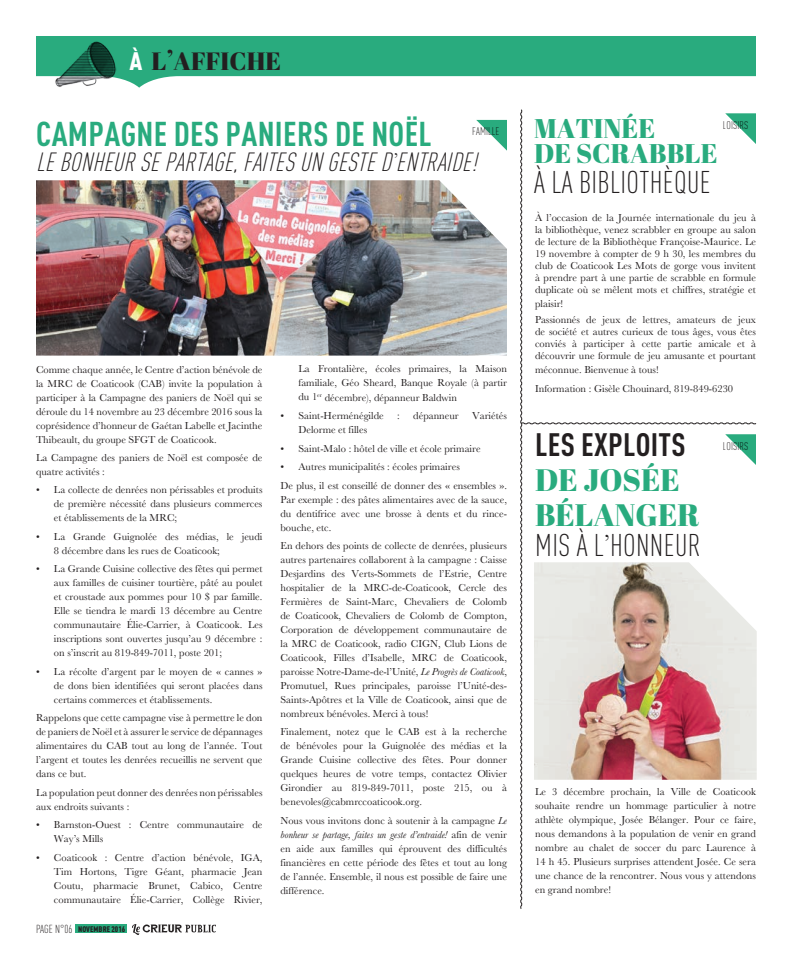
<style>
.page{position:relative;width:792px;height:972px;background:#fff}
.page>*{position:absolute;margin:0;border:0;box-sizing:border-box;transform-origin:0 0}
.t1{font:700 condensed 34px "DINOT";letter-spacing:.01em;color:#29ab7e}
.t2{font:700 condensed 32px "DINOT";letter-spacing:.01em;color:#231f20}
.t3{font:300 condensed 31px "DINOT";letter-spacing:.01em;color:#231f20}
.t4{font:31px/35px "Abril Fatface";color:#29ab7e}
.t5{font:27px/25px "Abril Fatface";color:#29ab7e}
.t6{font:italic 300 condensed 26px "DINOT";color:#231f20}
.t7{font:25px "Abril Fatface";color:#231f20}
.t8{font:300 condensed 11.5px "DINOT";color:#231f20}
.t9{font:300 condensed 11px "DINOT";letter-spacing:.01em;color:#231f20}
.t10{font:10.5px/14px "Baskerville";color:#231f20;text-align:justify}
.t11{font:900 condensed 8px "DINOT";letter-spacing:.01em;color:#231f20}
.s1{font-family:"DINOT";font-weight:900;font-stretch:condensed;color:#fff}
.s2{font-size:28px}
.s3{font-family:"Bask Old Face"}
.s4{font-weight:300;font-size:11.5px}
.s5{font-style:italic}
</style>
<div class="page">
<svg style="left:36px;top:36px;width:720px;height:52px;fill:#29ab7e"></svg>
<div style="left:76px;top:924px;width:51px;height:9px;background:#29ab7e"></div>
<svg style="left:132px;top:924px;width:84px;height:11px"></svg>
<img style="left:55px;top:41px;width:62px;height:47px">
<svg style="left:476px;top:120px;width:31px;height:31px"></svg>
<img style="left:36px;top:180px;width:471px;height:176px">
<svg style="left:520px;top:109px;width:237px;height:800px"></svg>
<img style="left:534px;top:562px;width:223px;height:218px">
<h3 class="t7" style="left:129px;top:44px;width:153px"><span class="s1">À</span> L<span class="s2">’</span>AFFICHE</h3>
<h1 class="t1" style="left:36px;top:113px;width:392px">CAMPAGNE DES PANIERS DE NOËL</h1>
<h3 class="t6" style="left:36px;top:147px;width:449px">LEBONHEURSEPARTAGE,FAITES UNGESTED<sup>’</sup>ENTRAIDE!</h3>
<p class="t9" style="left:472px;top:125px;width:29px">FAMILLE</p>
<p class="t10" style="left:36px;top:362px;width:228px">Comme chaque année, le Centre d’action bénévole de la MRC de Coaticook (CAB) invite la population à participer à la Campagne des paniers de Noël qui se déroule du 14 novembre au 23 décembre 2016 sous la coprésidence d’honneur de Gaétan Labelle et Jacinthe Thibeault, du groupe SFGT de Coaticook.</p>
<p class="t10" style="left:36px;top:451px;width:228px">La Campagne des paniers de Noël est composée de quatre activités :</p>
<p class="t10" style="left:54px;top:483px;width:210px;text-indent:-18px">• La collecte de denrées non périssables et produits de première nécessité dans plusieurs commerces et établissements de la MRC;</p>
<p class="t10" style="left:54px;top:530px;width:210px;text-indent:-18px">• La Grande Guignolée des médias, le jeudi<br>8 décembre dans les rues de Coaticook;</p>
<p class="t10" style="left:54px;top:562px;width:210px;text-indent:-18px">• La Grande Cuisine collective des fêtes qui permet aux familles de cuisiner tourtière, pâté au poulet et croustade aux pommes pour 10 <span class="s3">$</span> par famille.<br>Elle se tiendra le mardi 13 décembre au Centre communautaire Élie-Carrier, à Coaticook. Les inscriptions sont ouvertes jusqu’au 9 décembre : on s’inscrit au 819-849-7011, poste 201;</p>
<p class="t10" style="left:54px;top:665px;width:210px;text-indent:-18px">• La récolte d’argent par le moyen de « cannes » de dons bien identifiées qui seront placées dans certains commerces et établissements.</p>
<p class="t10" style="left:36px;top:711px;width:228px">Rappelons que cette campagne vise à permettre le don de paniers de Noël et à assurer le service de dépannages alimentaires du CAB tout au long de l’année. Tout l’argent et toutes les denrées recueillis ne servent que dans ce but.</p>
<p class="t10" style="left:36px;top:786px;width:228px">La population peut donner des denrées non périssables aux endroits suivants :</p>
<p class="t10" style="left:54px;top:818px;width:210px;text-indent:-18px">• Barnston-Ouest : Centre communautaire de<br>Way’s Mills</p>
<p class="t10" style="left:54px;top:851px;width:210px;text-indent:-18px">• Coaticook : Centre d’action bénévole, IGA, Tim Hortons, Tigre Géant, pharmacie Jean Coutu, pharmacie Brunet, Cabico, Centre communautaire Élie-Carrier, Collège Rivier,</p>
<p class="t8" style="left:36px;top:922px;width:5px">PAGE</p>
<p class="t11" style="left:55px;top:924px;width:71px"><span class="s4">N°06</span> NOVEMBRE 2016</p>
<p class="t10" style="left:298px;top:362px;width:210px">La Frontalière, écoles primaires, la Maison familiale, Géo Sheard, Banque Royale (à partir du 1<sup>er</sup> décembre), dépanneur Baldwin</p>
<p class="t10" style="left:280px;top:409px;width:105px">• Saint-Herménégilde</p>
<p class="t10" style="left:397px;top:409px;width:4px">:</p>
<p class="t10" style="left:413px;top:409px;width:47px">dépanneur</p>
<p class="t10" style="left:472px;top:409px;width:36px">Variétés</p>
<p class="t10" style="left:298px;top:423px;width:70px">Delorme et filles</p>
<p class="t10" style="left:280px;top:441px;width:202px">• Saint-Malo : hôtel de ville et école primaire</p>
<p class="t10" style="left:280px;top:458px;width:228px;line-height:18.5px">• Autres municipalités : écoles primaires<br>De plus, il est conseillé de donner des « ensembles ».</p>
<p class="t10" style="left:280px;top:492px;width:228px">Par exemple : des pâtes alimentaires avec de la sauce, du dentifrice avec une brosse à dents et du rince&shy;bouche, etc.</p>
<p class="t10" style="left:280px;top:539px;width:228px">En dehors des points de collecte de denrées, plusieurs autres partenaires collaborent à la campagne : Caisse Desjardins des Verts-Sommets de l’Estrie, Centre hospitalier de la MRC-de-Coaticook, Cercle des Fermières de Saint-Marc, Chevaliers de Colomb de Coaticook, Chevaliers de Colomb de Compton, Corporation de développement communautaire de la MRC de Coaticook, radio CIGN, Club Lions de Coaticook, Filles d’Isabelle, MRC de Coaticook, paroisse Notre-Dame-de-l’Unité, <span class="s5">Le Progrès de Coaticook</span>, Promutuel, Rues principales, paroisse l’Unité-des-Saints-Apôtres et la Ville de Coaticook, ainsi que de nombreux bénévoles. Merci à tous!</p>
<p class="t10" style="left:280px;top:725px;width:228px">Finalement, notez que le CAB est à la recherche de bénévoles pour la Guignolée des médias et la Grande Cuisine collective des fêtes. Pour donner quelques heures de votre temps, contactez Olivier Girondier au 819-849-7011, poste 215, ou à benevoles@cabmrccoaticook.org.</p>
<p class="t10" style="left:280px;top:814px;width:228px">Nous vous invitons donc à soutenir à la campagne <span class="s5">Le bonheur se partage, faites un geste d’entraide!</span> afin de venir en aide aux familles qui éprouvent des difficultés financières en cette période des fêtes et tout au long de l’année. Ensemble, il nous est possible de faire une différence.</p>
<h3 class="t5" style="left:534px;top:115px;width:168px">MATINÉE<br>DE SC RABBLE</h3>
<h3 class="t3" style="left:534px;top:165px;width:178px">À LA BIBLIOTHÈQUE</h3>
<p class="t9" style="left:723px;top:119px;width:26px">LOISIRS</p>
<p class="t10" style="left:535px;top:211px;width:222px;line-height:12px">À l’occasion de la Journée internationale du jeu à la bibliothèque, venez scrabbler en groupe au salon de lecture de la Bibliothèque Françoise-Maurice. Le 19 novembre à compter de 9 h 30, les membres du club de Coaticook Les Mots de gorge vous invitent à prendre part à une partie de scrabble en formule duplicate où se mêlent mots et chiffres, stratégie et</p>
<p class="t10" style="left:535px;top:295px;width:222px;line-height:16.5px">plaisir!<br>Passionnés de jeux de lettres, amateurs de jeux</p>
<p class="t10" style="left:535px;top:326px;width:222px;line-height:12px">de société et autres curieux de tous âges, vous êtes conviés à participer à cette partie amicale et à découvrir une formule de jeu amusante et pourtant</p>
<p class="t10" style="left:535px;top:361px;width:200px;line-height:18.5px">méconnue. Bienvenue à tous!<br>Information : Gisèle Chouinard, 819-849-6230</p>
<h2 class="t2" style="left:535px;top:426px;width:150px">LES EXPLOITS</h2>
<h3 class="t4" style="left:535px;top:462px;width:143px">DE JOSÉE<br>BÉLAN</h3>
<h3 class="t4" style="left:636px;top:497px;width:65px">GER</h3>
<h3 class="t3" style="left:535px;top:528px;width:167px">MIS À L<sup>’</sup>HONNEUR</h3>
<p class="t9" style="left:723px;top:440px;width:26px">LOISIRS</p>
<p class="t10" style="left:535px;top:785px;width:222px">Le 3 décembre prochain, la Ville de Coaticook souhaite rendre un hommage particulier à notre athlète olympique, Josée Bélanger. Pour ce faire, nous demandons à la population de venir en grand nombre au chalet de soccer du parc Laurence à 14 h 45. Plusieurs surprises attendent Josée. Ce sera une chance de la rencontrer. Nous vous y attendons en grand nombre!</p>
</div>
